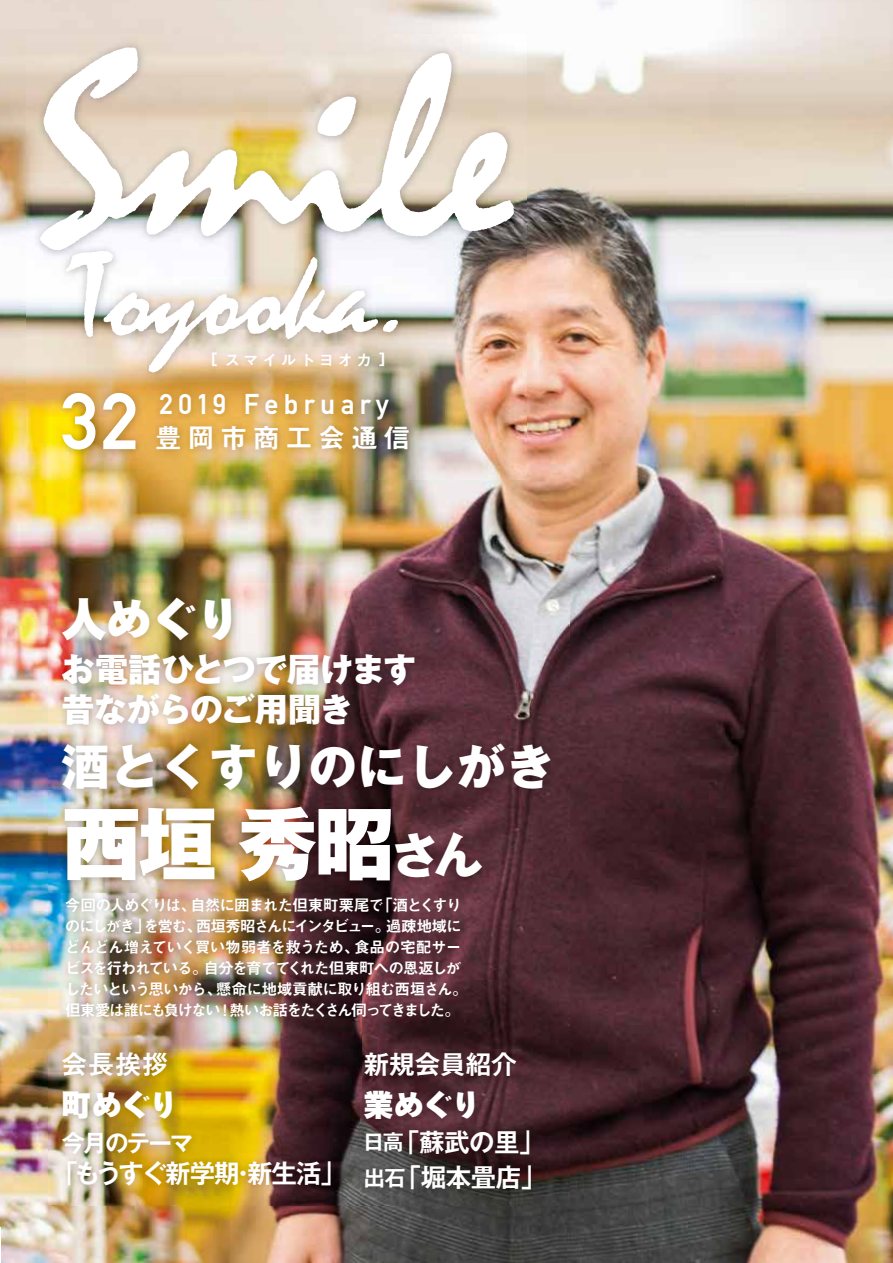
<style>
.page{position:relative;width:893px;height:1263px;background:#fff}
.page>*{position:absolute;margin:0;border:0;box-sizing:border-box;transform-origin:0 0}
.t1{font:79.65px "Gothic MB101 Pro Heavy 90 pv RKSJ H";color:#fff}
.t2{font:78.9px "Alte DIN1451 Mittelschriftgepraegt";color:#fff}
.t3{font:48px "Gothic MB101 Pro Heavy 90 pv RKSJ H";letter-spacing:.03em;color:#fff}
.t4{font:45px "Hira Sans Old Std W9 90 pv RKSJ H";color:#fff}
.t5{font:33px/39.6px "Gothic MB101 Pro Heavy 90 pv RKSJ H";letter-spacing:-.02em;color:#fff}
.t6{font:29.55px "Hira Sans Old Std W9 90 pv RKSJ H";letter-spacing:-.03em;color:#fff}
.t7{font:28.2px "Alte DIN1451 Mittelschriftgepraegt";letter-spacing:.19em;color:#fff}
.t8{font:27.15px "Midashi Go Pro MB31 90 pv RKSJ H";letter-spacing:.2em;color:#fff}
.t9{font:25.5px "Gothic MB101 Pro De Bold 90 pv RKSJ H";letter-spacing:-.02em;color:#fff}
.t10{font:25.5px "Gothic MB101 Pro De Bold 90 pv RKSJ H";letter-spacing:-.04em;color:#fff}
.t11{font:23.7px "Gothic MB101 Pro De Bold 90 pv RKSJ H";letter-spacing:-.08em;color:#fff}
.t12{font:21px "Gothic MB101 Pro De Bold 90 pv RKSJ H";color:#fff}
.t13{font:15.75px/21px "Midashi Go Pro MB31 90 pv RKSJ H";letter-spacing:-.085em;color:#fff}
.t14{font:15.75px "Midashi Go Pro MB31 90 pv RKSJ H";letter-spacing:-.055em;color:#fff}
.t15{font:15.75px "Midashi Go Pro MB31 90 pv RKSJ H";letter-spacing:-.16em;color:#fff}
.t16{font:15.75px "Midashi Go Pro MB31 90 pv RKSJ H";letter-spacing:-.155em;color:#fff}
.t17{font:15.75px "Midashi Go Pro MB31 90 pv RKSJ H";letter-spacing:-.06em;color:#fff}
.t18{font:15.75px "Midashi Go Pro MB31 90 pv RKSJ H";letter-spacing:-.11em;color:#fff}
.t19{font:15.75px "Midashi Go Pro MB31 90 pv RKSJ H";letter-spacing:-.105em;color:#fff}
.t20{font:15.75px "Midashi Go Pro MB31 90 pv RKSJ H";letter-spacing:.2em;color:#fff}
.t21{font:15.75px "Midashi Go Pro MB31 90 pv RKSJ H";letter-spacing:-.115em;color:#fff}
.t22{font:15.75px "Midashi Go Pro MB31 90 pv RKSJ H";letter-spacing:-.02em;color:#fff}
.s1{font-size:49.05px}
</style>
<div class="page">
<img style="left:0;top:0;width:893px;height:1263px">
<h2 class="t2" style="left:62px;top:374px;width:79px">32</h2>
<p class="t20" style="left:212px;top:347px;width:175px">[ スマイルトヨオカ [</p>
<h3 class="t7" style="left:160px;top:388px;width:68px">2019</h3>
<h3 class="t7" style="left:244px;top:388px;width:146px">February</h3>
<h3 class="t8" style="left:155px;top:416px;width:257px">豊岡市商工会通信</h3>
<h3 class="t4" style="left:62px;top:594px;width:181px">人めぐり</h3>
<h3 class="t5" style="left:62px;top:646px;width:356px">お電話ひとつで届けます昔ながらのご用聞き</h3>
<h3 class="t3" style="left:62px;top:726px;width:494px">酒とくすりのにしがき</h3>
<h1 class="t1" style="left:62px;top:777px;width:423px">西垣秀昭<span class="s1">さん</span></h1>
<p class="t13" style="left:377px;top:893px;width:86px">「酒とくすり</p>
<p class="t21" style="left:65px;top:893px;width:133px">今回の人めぐりは、</p>
<p class="t17" style="left:190px;top:893px;width:196px">自然に囲まれた但東町栗尾で</p>
<p class="t16" style="left:196px;top:914px;width:196px">西垣秀昭さんにインタビュー。</p>
<p class="t13" style="left:65px;top:914px;width:87px">のにしがき」</p>
<p class="t13" style="left:143px;top:914px;width:60px">を営む、</p>
<p class="t13" style="left:386px;top:914px;width:77px">過疎地域に</p>
<p class="t13" style="left:203px;top:935px;width:259px;text-indent:-138px">どんどん増えていく買い物弱者を救うため、<br>自分を育ててくれた但東町への恩返しが</p>
<p class="t22" style="left:354px;top:935px;width:109px">食品の宅配サー</p>
<p class="t13" style="left:65px;top:956px;width:144px">ビスを行われている。</p>
<p class="t14" style="left:216px;top:977px;width:254px">懸命に地域貢献に取り組む西垣さん。</p>
<p class="t18" style="left:65px;top:977px;width:159px">したいという思いから、</p>
<p class="t19" style="left:65px;top:998px;width:158px">但東愛は誰にも負けない</p>
<p class="t15" style="left:229px;top:998px;width:233px">熱いお話をたくさん伺ってきました。</p>
<p class="t13" style="left:217px;top:998px;width:17px">！</p>
<h3 class="t9" style="left:62px;top:1043px;width:108px">会長挨拶</h3>
<h3 class="t9" style="left:364px;top:1043px;width:154px">新規会員紹介</h3>
<h3 class="t6" style="left:62px;top:1089px;width:119px">町めぐり</h3>
<h3 class="t11" style="left:62px;top:1123px;width:133px">今月のテーマ</h3>
<h3 class="t10" style="left:52px;top:1151px;width:295px">「もうすぐ新学期新生活「</h3>
<h3 class="t9" style="left:231px;top:1151px;width:27px">・</h3>
<h3 class="t6" style="left:364px;top:1089px;width:119px">業めぐり</h3>
<h3 class="t9" style="left:394px;top:1121px;width:152px">「蘇武の里「</h3>
<h3 class="t12" style="left:363px;top:1125px;width:42px">日高</h3>
<h3 class="t9" style="left:396px;top:1156px;width:152px">「堀本畳店「</h3>
<h3 class="t12" style="left:364px;top:1160px;width:43px">出石</h3>
</div>
